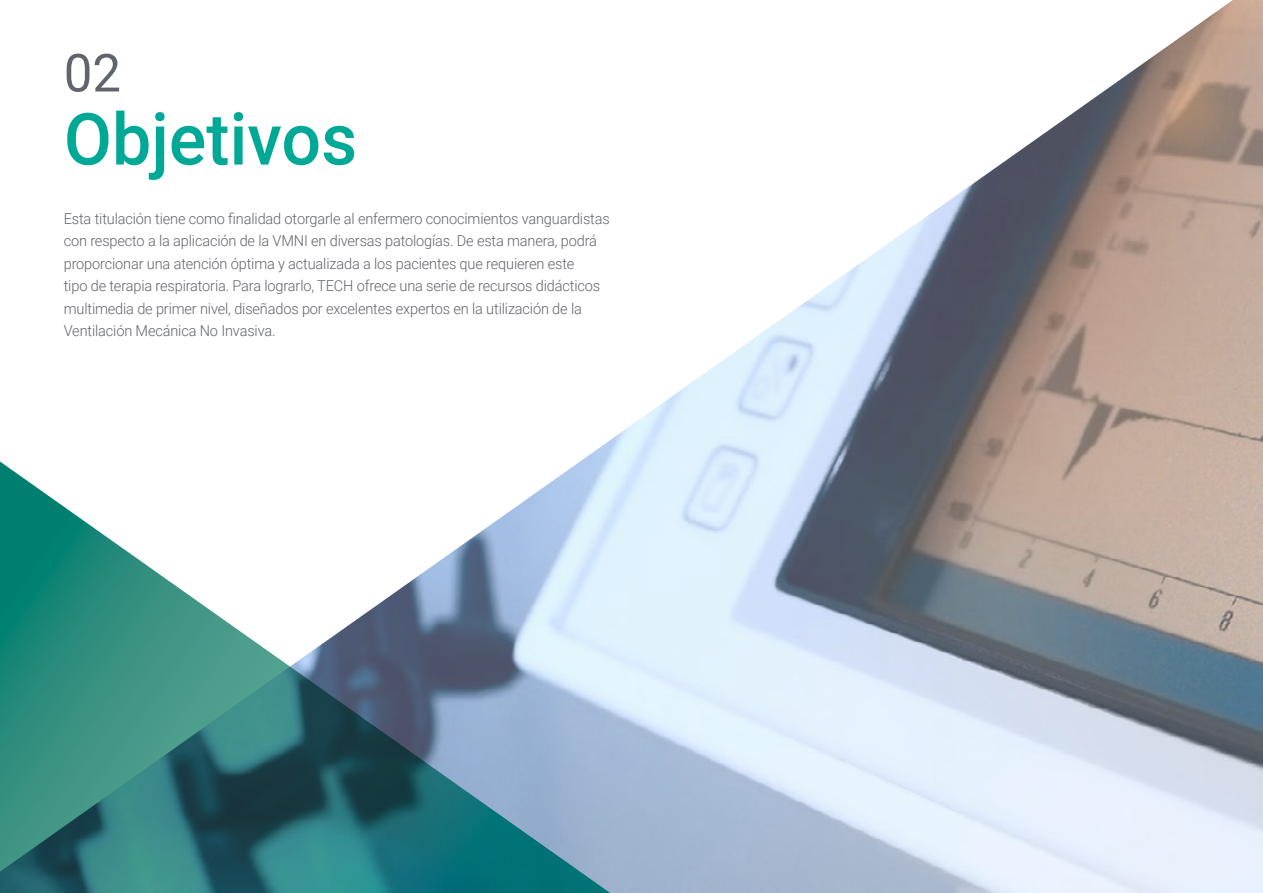
<style>
.page{position:relative;width:1263px;height:893px;background:#fff}
.page>*{position:absolute;margin:0;border:0;box-sizing:border-box;transform-origin:0 0}
.t1{font:500 72px "Roboto";color:#00a996}
.t2{font:52.5px "Roboto";color:#61646a}
.t3{font:300 15px/22.5px "Roboto";letter-spacing:-.01em;color:#61646a}
</style>
<div class="page">
<img style="left:602px;top:0;width:661px;height:893px">
<svg style="left:0;top:446px;width:640px;height:447px"></svg>
<h2 class="t2" style="left:64px;top:36px;width:59px">02</h2>
<h1 class="t1" style="left:64px;top:89px;width:295px">Objetivos</h1>
<p class="t3" style="left:64px;top:207px;width:547px">Esta titulación tiene como finalidad otorgarle al enfermero conocimientos vanguardistas con respecto a la aplicación de la VMNI en diversas patologías. De esta manera, podrá proporcionar una atención óptima y actualizada a los pacientes que requieren este<br>tipo de terapia respiratoria. Para lograrlo, TECH ofrece una serie de recursos didácticos multimedia de primer nivel, diseñados por excelentes expertos en la utilización de la Ventilación Mecánica No Invasiva.</p>
</div>
